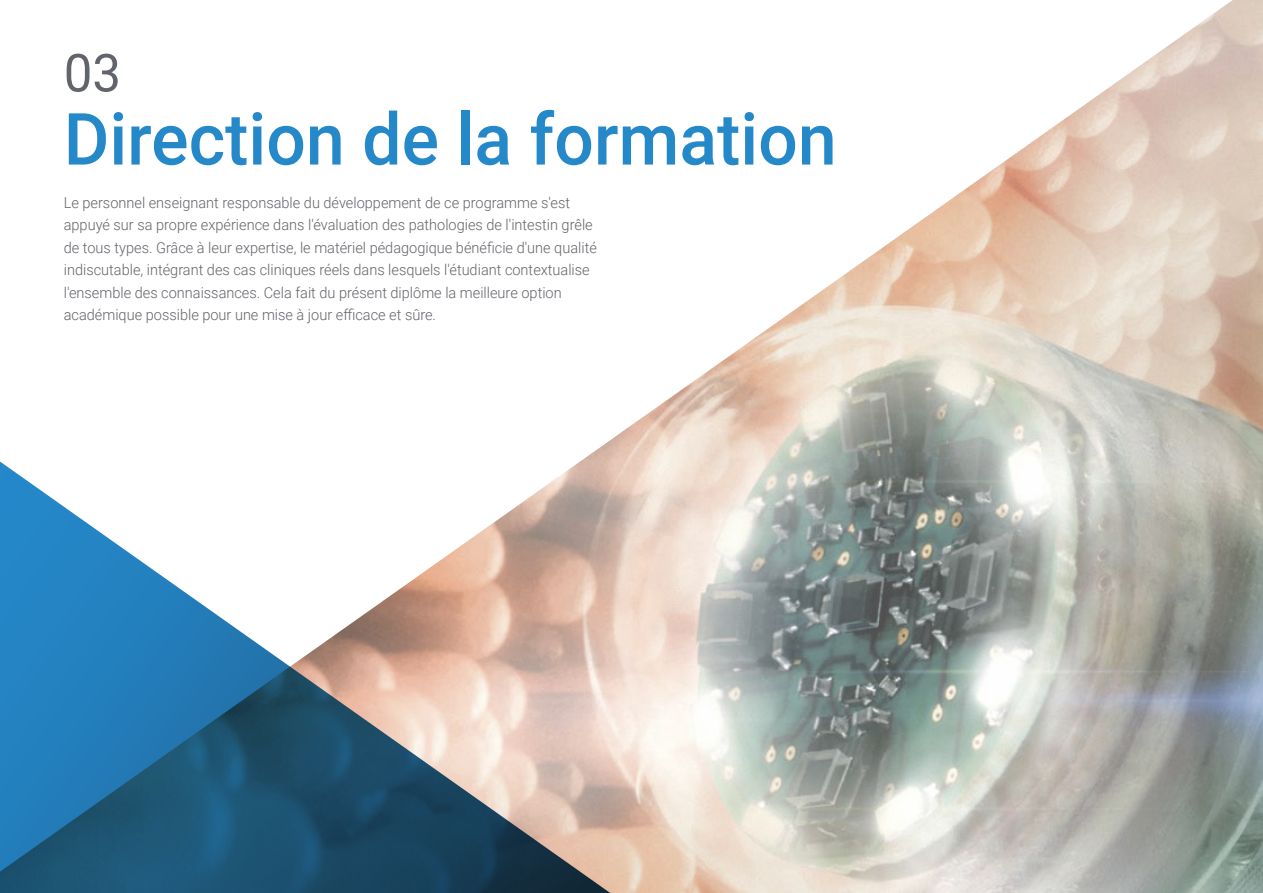
<style>
.page{position:relative;width:1263px;height:893px;background:#fff}
.page>*{position:absolute;margin:0;border:0;box-sizing:border-box;transform-origin:0 0}
.t1{font:500 72px "Roboto";color:#2488c9}
.t2{font:52.5px "Roboto";color:#61646a}
.t3{font:300 15px/22.5px "Roboto";color:#61646a}
</style>
<div class="page">
<img style="left:602px;top:0;width:661px;height:893px">
<svg style="left:0;top:446px;width:640px;height:447px"></svg>
<h2 class="t2" style="left:64px;top:36px;width:59px">03</h2>
<h1 class="t1" style="left:64px;top:89px;width:774px">Direction de la formation</h1>
<p class="t3" style="left:64px;top:191px;width:535px">Le personnel enseignant responsable du développement de ce programme s'est appuyé sur sa propre expérience dans l'évaluation des pathologies de l'intestin grêle de tous types. Grâce à leur expertise, le matériel pédagogique bénéficie d'une qualité indiscutable, intégrant des cas cliniques réels dans lesquels l'étudiant contextualise l'ensemble des connaissances. Cela fait du présent diplôme la meilleure option académique possible pour une mise à jour efficace et sûre.</p>
</div>
